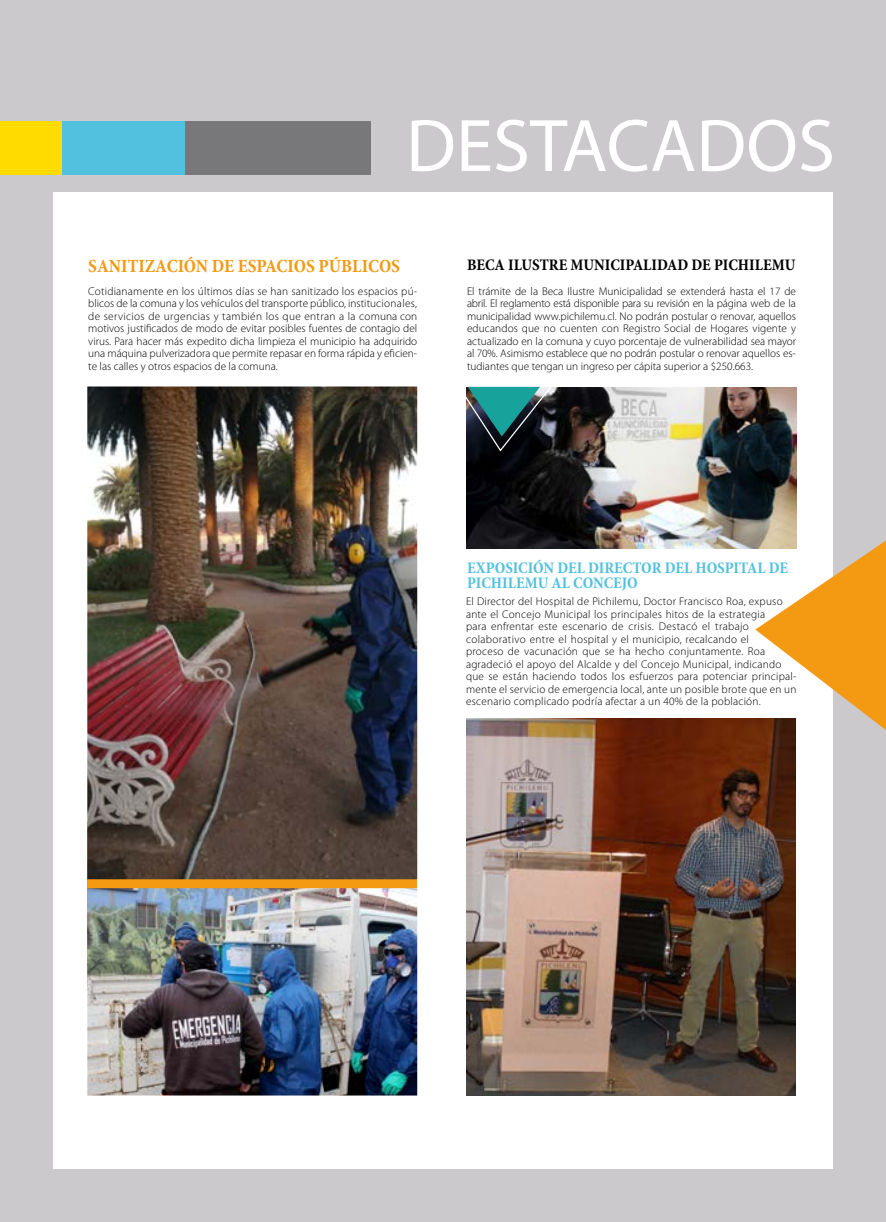
<style>
.page{position:relative;width:886px;height:1222px;background:#fff}
.page>*{position:absolute;margin:0;border:0;box-sizing:border-box;transform-origin:0 0}
.t1{font:75px "Myriad Pro";color:#fff}
.t2{font:700 condensed 18.75px "Minion Pro";color:#f49912}
.t3{font:700 condensed 16.25px/15px "Minion Pro";color:#51c1df}
.t4{font:700 condensed 16.25px "Minion Pro";color:#000}
.t5{font:300 11.25px/12.5px "Myriad Pro";letter-spacing:.02em;color:#000;text-align:justify}
</style>
<div class="page">
<div style="left:0;top:0;width:885px;height:1221px;background:#cbc9cb"></div>
<div style="left:61px;top:122px;width:124px;height:53px;background:#51c1df"></div>
<div style="left:185px;top:122px;width:186px;height:53px;background:#78777a"></div>
<div style="left:0;top:122px;width:61px;height:53px;background:#ffdb00"></div>
<div style="left:53px;top:192px;width:779px;height:976px;background:#fff"></div>
<div style="left:87px;top:822px;width:330px;height:164px;background:#f49912"></div>
<img style="left:87px;top:386px;width:330px;height:493px">
<img style="left:87px;top:888px;width:330px;height:207px">
<img style="left:466px;top:387px;width:330px;height:161px">
<img style="left:466px;top:718px;width:329px;height:377px">
<svg style="left:754px;top:540px;width:131px;height:190px"></svg>
<svg style="left:466px;top:386px;width:85px;height:66px;background:#265457"></svg>
<h1 class="t1" style="left:406px;top:99px;width:430px">DESTACADOS</h1>
<h2 class="t2" style="left:88px;top:253px;width:313px">SANITIZACIÓN DE ESPACIOS PÚBLICOS</h2>
<h3 class="t4" style="left:466px;top:254px;width:330px">BECA ILUSTRE MUNICIPALIDAD DE PICHILEMU</h3>
<p class="t5" style="left:88px;top:285px;width:330px">Cotidianamente en los últimos días se han sanitizado los espacios pú&shy;blicos de la comuna y los vehículos del transporte público, institucionales, de servicios de urgencias y también los que entran a la comuna con motivos justificados de modo de evitar posibles fuentes de contagio del virus. Para hacer más expedito dicha limpieza el municipio ha adquirido una máquina pulverizadora que permite repasar en forma rápida y eficien&shy;te las calles y otros espacios de la comuna.</p>
<p class="t5" style="left:466px;top:285px;width:330px">El trámite de la Beca Ilustre Municipalidad se extenderá hasta el 17 de abril. El reglamento está disponible para su revisión en la página web de la municipalidad www.pichilemu.cl. No podrán postular o renovar, aquellos educandos que no cuenten con Registro Social de Hogares vigente y actualizado en la comuna y cuyo porcentaje de vulnerabilidad sea mayor al 70%. Asimismo establece que no podrán postular o renovar aquellos es&shy;tudiantes que tengan un ingreso per cápita superior a $250.663.</p>
<h3 class="t3" style="left:466px;top:559px;width:322px">EXPOSICIÓN DEL DIRECTOR DEL HOSPITAL DE<br>PICHILEMU AL CONCEJO</h3>
<p class="t5" style="left:466px;top:595px;width:332px;text-align:left">El Director del Hospital de Pichilemu, Doctor Francisco Roa, expuso ante el Concejo Municipal los principales hitos de la estrategia<br>para enfrentar este escenario de crisis. Destacó el trabajo colaborativo entre el hospital y el municipio, recalcando el<br>proceso de vacunación que se ha hecho conjuntamente. Roa agradeció el apoyo del Alcalde y del Concejo Municipal, indicando que se están haciendo todos los esfuerzos para potenciar principal&shy;mente el servicio de emergencia local, ante un posible brote que en un escenario complicado podría afectar a un 40% de la población.</p>
</div>
